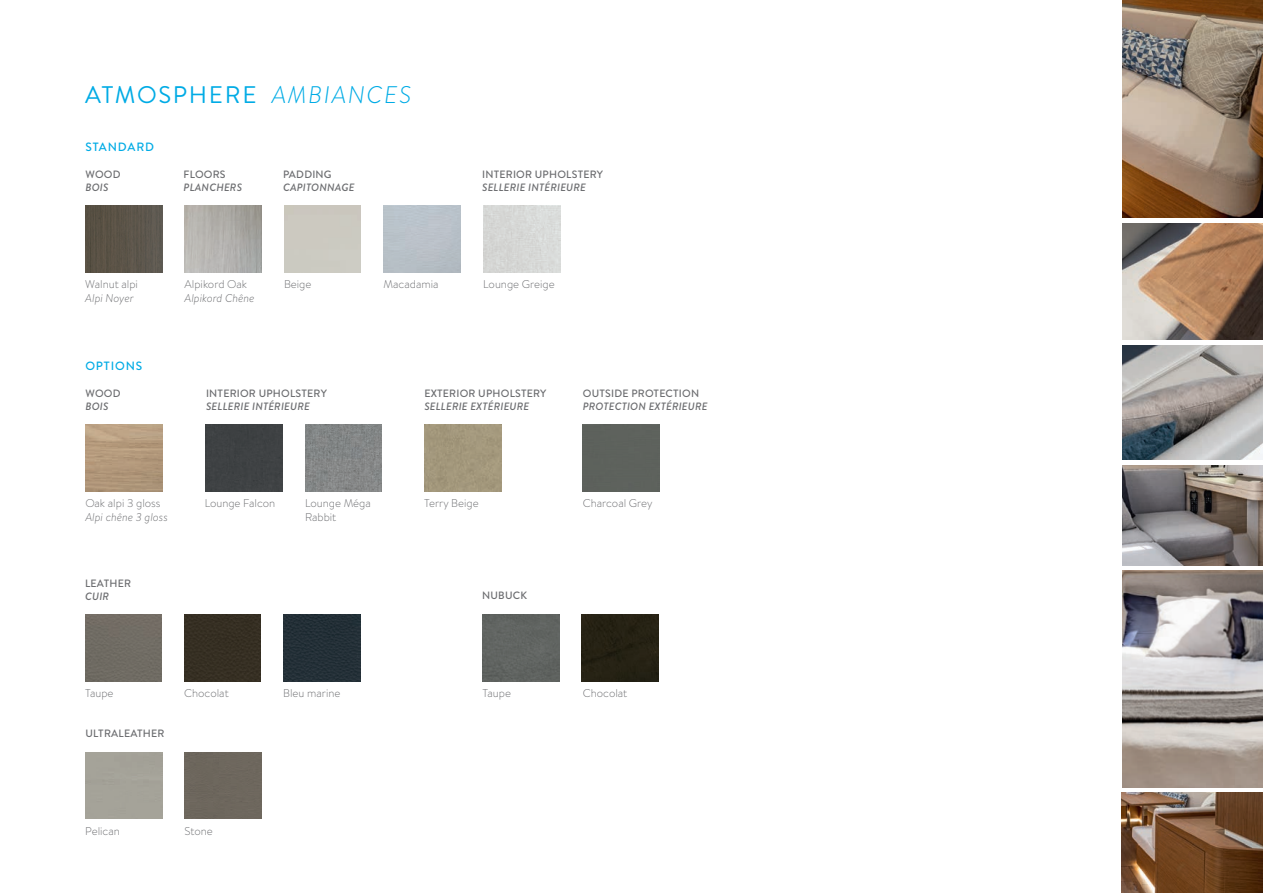
<style>
.page{position:relative;width:1263px;height:893px;background:#fff}
.page>*{position:absolute;margin:0;border:0;box-sizing:border-box;transform-origin:0 0}
.t1{font:24px "Brandon Grotesque";letter-spacing:.07em;color:#00abe5}
.t2{font:500 12px "Brandon Grotesque";letter-spacing:.07em;color:#00abe5}
.t3{font:300 11.25px/13.5px "Brandon Text";color:#6c6d70}
.t4{font:italic 300 11.25px "Brandon Text";color:#6c6d70}
.t5{font:500 10.65px "Brandon Text";letter-spacing:.02em;color:#6c6d70}
.t6{font:italic 500 10.65px "Brandon Text";letter-spacing:.02em;color:#6c6d70}
.s1{font-weight:300;font-style:italic}
</style>
<div class="page">
<img style="left:185px;top:205px;width:77px;height:67px">
<div style="left:85px;top:614px;width:77px;height:67px;background:#716c64"></div>
<div style="left:184px;top:614px;width:77px;height:67px;background:#362f23"></div>
<div style="left:283px;top:614px;width:77px;height:67px;background:#243037"></div>
<div style="left:482px;top:614px;width:78px;height:67px;background:#606461"></div>
<div style="left:582px;top:614px;width:76px;height:67px;background:#262214"></div>
<div style="left:184px;top:752px;width:78px;height:67px;background:#6d675d"></div>
<div style="left:424px;top:424px;width:77px;height:68px;background:#a3987c"></div>
<div style="left:583px;top:424px;width:76px;height:67px;background:#5d625c"></div>
<div style="left:206px;top:424px;width:76px;height:67px;background:#3e4143"></div>
<div style="left:483px;top:205px;width:77px;height:67px;background:#d7d8d6"></div>
<img style="left:305px;top:424px;width:77px;height:67px">
<img style="left:85px;top:205px;width:77px;height:67px">
<img style="left:1122px;top:465px;width:141px;height:100px">
<img style="left:1123px;top:345px;width:140px;height:114px">
<img style="left:1122px;top:0;width:141px;height:218px">
<img style="left:1122px;top:223px;width:141px;height:117px">
<img style="left:1121px;top:792px;width:142px;height:101px">
<img style="left:1122px;top:570px;width:141px;height:217px">
<h1 class="t1" style="left:85px;top:78px;width:328px">ATMOSPHERE <span class="s1">AMBIANCES</span></h1>
<p class="t2" style="left:85px;top:138px;width:70px">STANDARD</p>
<p class="t5" style="left:85px;top:167px;width:37px">WOOD</p>
<p class="t6" style="left:85px;top:180px;width:25px">BOIS</p>
<p class="t5" style="left:184px;top:167px;width:44px">FLOORS</p>
<p class="t6" style="left:184px;top:180px;width:60px">PLANCHERS</p>
<p class="t5" style="left:283px;top:167px;width:50px">PADDING</p>
<p class="t6" style="left:283px;top:180px;width:73px">CAPITONNAGE</p>
<p class="t5" style="left:482px;top:167px;width:122px">INTERIOR UPHOLSTERY</p>
<p class="t6" style="left:482px;top:180px;width:105px">SELLERIE INTÉRIEURE</p>
<p class="t3" style="left:85px;top:277px;width:54px">Walnut alpi</p>
<p class="t4" style="left:85px;top:290px;width:50px">Alpi Noyer</p>
<p class="t2" style="left:85px;top:357px;width:58px">OPTIONS</p>
<p class="t5" style="left:85px;top:386px;width:37px">WOOD</p>
<p class="t6" style="left:85px;top:399px;width:25px">BOIS</p>
<p class="t3" style="left:185px;top:277px;width:64px">Alpikord Oak</p>
<p class="t4" style="left:185px;top:290px;width:71px">Alpikord Chêne</p>
<p class="t3" style="left:284px;top:277px;width:29px">Beige</p>
<p class="t5" style="left:206px;top:386px;width:122px">INTERIOR UPHOLSTERY</p>
<p class="t6" style="left:206px;top:399px;width:105px">SELLERIE INTÉRIEURE</p>
<p class="t3" style="left:384px;top:277px;width:56px">Macadamia</p>
<p class="t3" style="left:483px;top:277px;width:73px">Lounge Greige</p>
<p class="t5" style="left:424px;top:386px;width:124px">EXTERIOR UPHOLSTERY</p>
<p class="t6" style="left:424px;top:399px;width:106px">SELLERIE EXTÉRIEURE</p>
<p class="t5" style="left:583px;top:386px;width:118px">OUTSIDE PROTECTION</p>
<p class="t6" style="left:583px;top:399px;width:126px">PROTECTION EXTÉRIEURE</p>
<p class="t3" style="left:85px;top:496px;width:77px">Oak alpi 3 gloss</p>
<p class="t4" style="left:85px;top:509px;width:84px">Alpi chêne 3 gloss</p>
<p class="t3" style="left:205px;top:496px;width:72px">Lounge Falcon</p>
<p class="t3" style="left:305px;top:496px;width:67px">Lounge Méga<br>Rabbit</p>
<p class="t3" style="left:424px;top:496px;width:56px">Terry Beige</p>
<p class="t3" style="left:583px;top:496px;width:71px">Charcoal Grey</p>
<p class="t5" style="left:85px;top:576px;width:47px">LEATHER</p>
<p class="t6" style="left:85px;top:589px;width:25px">CUIR</p>
<p class="t5" style="left:482px;top:588px;width:46px">NUBUCK</p>
<p class="t3" style="left:85px;top:686px;width:30px">Taupe</p>
<p class="t3" style="left:184px;top:686px;width:46px">Chocolat</p>
<p class="t3" style="left:283px;top:686px;width:59px">Bleu marine</p>
<p class="t3" style="left:482px;top:686px;width:30px">Taupe</p>
<p class="t3" style="left:583px;top:686px;width:46px">Chocolat</p>
<p class="t5" style="left:85px;top:726px;width:81px">ULTRALEATHER</p>
<p class="t3" style="left:85px;top:824px;width:36px">Pelican</p>
<p class="t3" style="left:184px;top:824px;width:30px">Stone</p>
</div>
